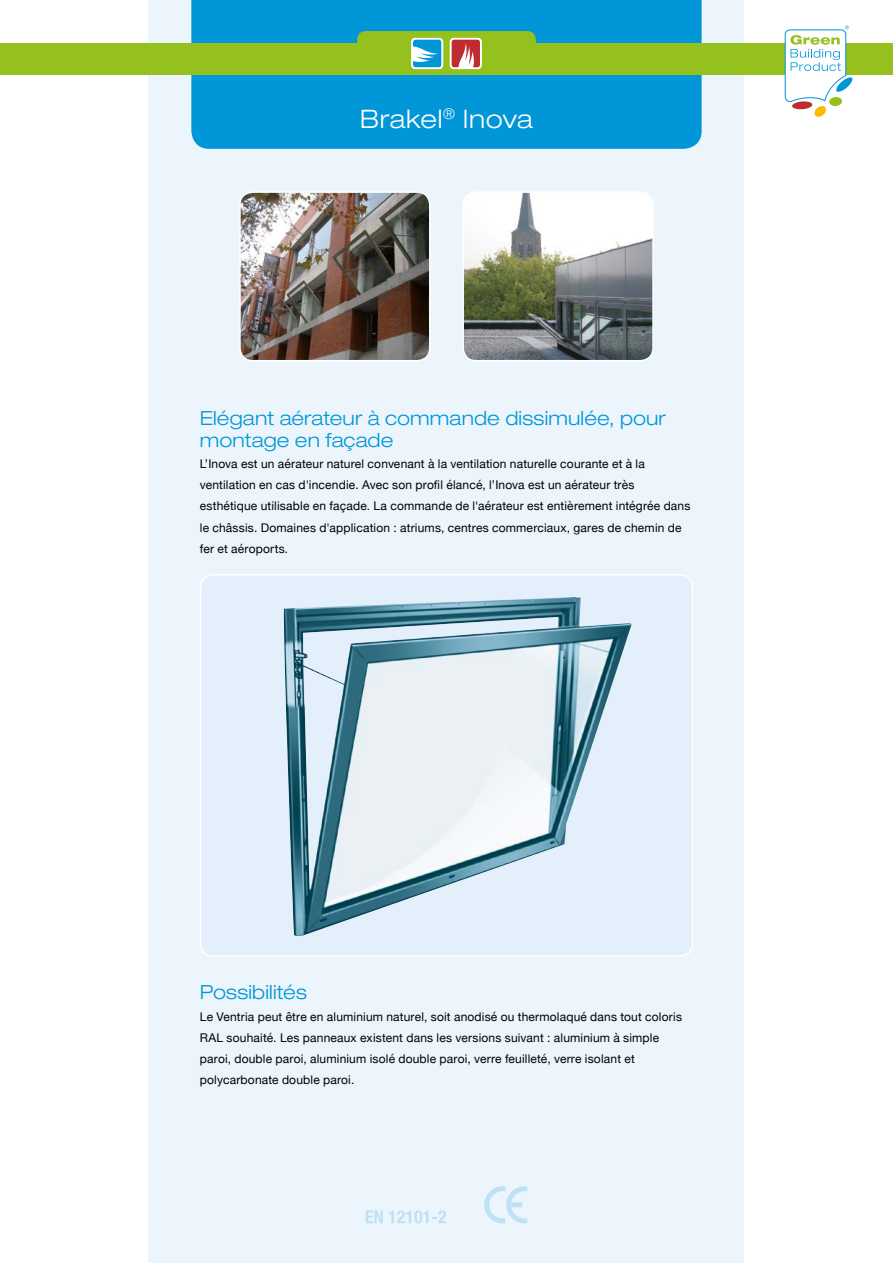
<style>
.page{position:relative;width:893px;height:1263px;background:#fff}
.page>*{position:absolute;margin:0;border:0;box-sizing:border-box;transform-origin:0 0}
.t1{font:300 expanded 25.5px "Helvetica Neue";letter-spacing:.025em;color:#fff}
.t2{font:300 expanded 19.5px/21.3px "Helvetica Neue";letter-spacing:.005em;color:#0096d8}
.t3{font:12px/21.3px "Helvetica Neue";letter-spacing:.015em;color:#000}
</style>
<div class="page">
<div style="left:149px;top:0;width:595px;height:1263px;background:#edf5fc"></div>
<div style="left:191px;top:0;width:511px;height:149px;background:#0096d8"></div>
<div style="left:0;top:43px;width:893px;height:32px;background:#95c11f"></div>
<svg style="left:785px;top:26px;width:67px;height:91px"></svg>
<div style="left:411px;top:38px;width:32px;height:31px;background:#fff;border-radius:4px"></div>
<div style="left:450px;top:38px;width:32px;height:31px;background:#fff;border-radius:4px"></div>
<svg style="left:357px;top:31px;width:179px;height:37px"></svg>
<div style="left:201px;top:575px;width:491px;height:381px;background:#e3effb;border-radius:13px"></div>
<img style="left:283px;top:597px;width:349px;height:339px">
<div style="left:200px;top:574px;width:493px;height:383px;border:2px solid #fff;border-radius:13px"></div>
<img style="left:465px;top:194px;width:186px;height:164px">
<div style="left:462px;top:191px;width:192px;height:170px;border:2px solid #fff;border-radius:13px"></div>
<img style="left:242px;top:194px;width:186px;height:166px">
<div style="left:239px;top:191px;width:192px;height:170px;border:2px solid #fff;border-radius:13px"></div>
<svg style="left:366px;top:1210px;width:80px;height:13px"></svg>
<svg style="left:484px;top:1186px;width:43px;height:37px"></svg>
<h1 class="t1" style="left:360px;top:103px;width:174px">Brakel<sup>®</sup> Inova</h1>
<h2 class="t2" style="left:200px;top:407px;width:467px">Elégant aérateur à commande dissimulée, pour montage en façade</h2>
<p class="t3" style="left:200px;top:453px;width:492px">L’Inova est un aérateur naturel convenant à la ventilation naturelle courante et à la ventilation en cas d'incendie. Avec son profil élancé, l’Inova est un aérateur très esthétique utilisable en façade. La commande de l'aérateur est entièrement intégrée dans le châssis. Domaines d'application : atriums, centres commerciaux, gares de chemin de fer et aéroports.</p>
<h2 class="t2" style="left:200px;top:981px;width:109px">Possibilités</h2>
<p class="t3" style="left:200px;top:1006px;width:484px">Le Ventria peut être en aluminium naturel, soit anodisé ou thermolaqué dans tout coloris RAL souhaité. Les panneaux existent dans les versions suivant : aluminium à simple paroi, double paroi, aluminium isolé double paroi, verre feuilleté, verre isolant et polycarbonate double paroi.</p>
</div>
